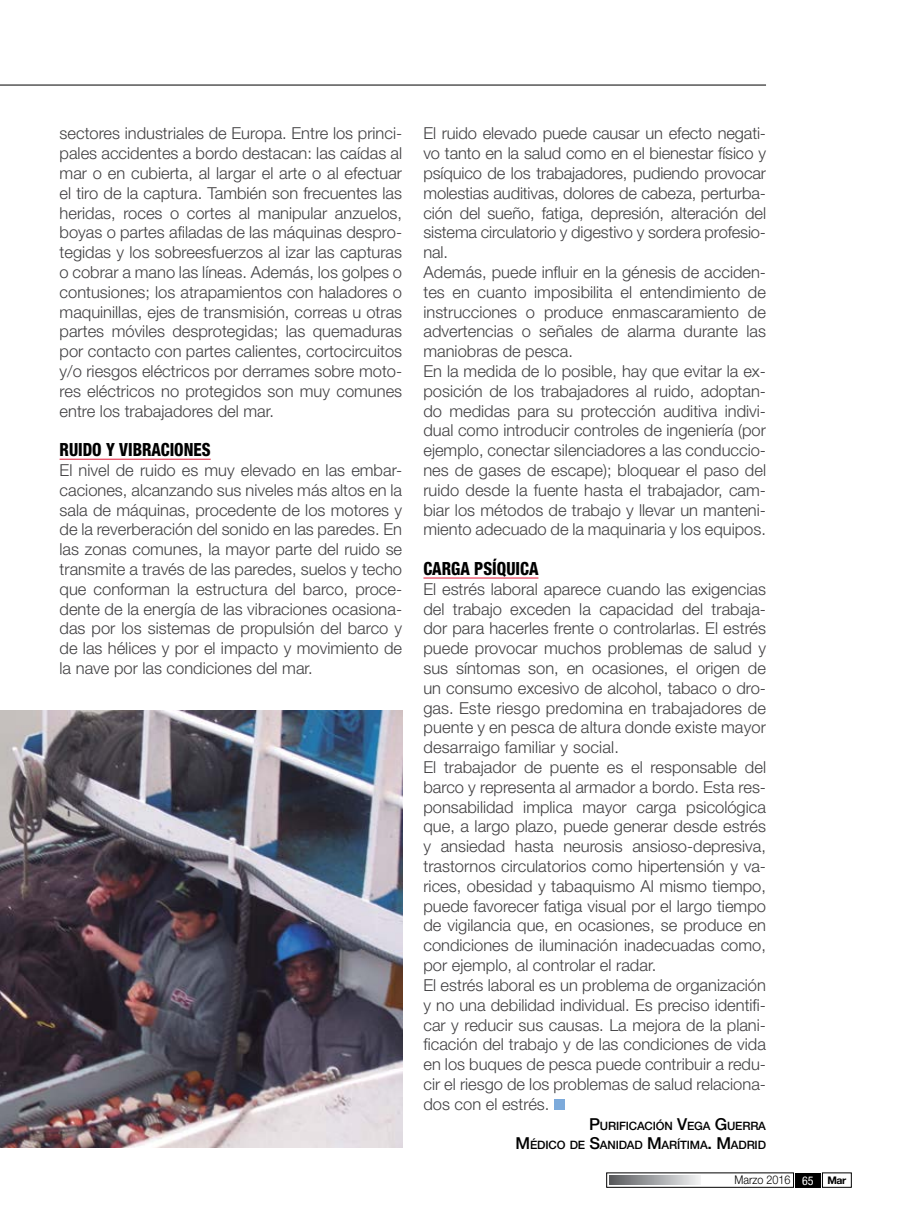
<style>
.page{position:relative;width:915px;height:1212px;background:#fff}
.page>*{position:absolute;margin:0;border:0;box-sizing:border-box;transform-origin:0 0}
.t1{font:800 condensed 18.15px "Helvetica Neue LT Std";color:#000;scale:.91 1}
.t2{font:300 16.5px/19.8px "Helvetica Neue LT Std";color:#414042;text-align:justify}
.t3{font:300 12px "Helvetica Neue LT Std";color:#000;scale:.9 1}
.t4{font:500 11.55px/19.8px "Helvetica Neue LT Std";letter-spacing:-.015em;color:#000;text-align:right}
.s1{font-size:16.5px}
.s2{font-weight:400;font-stretch:condensed;color:#fff}
.s3{font-weight:700;font-size:10.5px}
</style>
<div class="page">
<svg style="left:609px;top:1176px;width:90px;height:8px"></svg>
<div style="left:795px;top:1172px;width:25px;height:15px;background:#000"></div>
<hr style="left:0;top:85px;width:765px;height:1px;background:#000">
<hr style="left:60px;top:459px;width:151px;height:1px;background:#e31837">
<hr style="left:423px;top:578px;width:115px;height:1px;background:#e31837">
<div style="left:554px;top:1099px;width:10px;height:11px;background:#7caadb"></div>
<img style="left:0;top:710px;width:402px;height:437px">
<p class="t2" style="left:60px;top:123px;width:344px">sectores industriales de Europa. Entre los princi&shy;pales accidentes a bordo destacan: las caídas al mar o en cubierta, al largar el arte o al efectuar el tiro de la captura. También son frecuentes las heridas, roces o cortes al manipular anzuelos, boyas o partes afiladas de las máquinas despro&shy;tegidas y los sobreesfuerzos al izar las capturas o cobrar a mano las líneas. Además, los golpes o contusiones; los atrapamientos con haladores o maquinillas, ejes de transmisión, correas u otras partes móviles desprotegidas; las quemaduras por contacto con partes calientes, cortocircuitos y/o riesgos eléctricos por derrames sobre moto&shy;res eléctricos no protegidos son muy comunes entre los trabajadores del mar.</p>
<p class="t1" style="left:60px;top:438px;width:167px">RUIDO Y VIBRACIONES</p>
<p class="t2" style="left:60px;top:460px;width:344px">El nivel de ruido es muy elevado en las embar&shy;caciones, alcanzando sus niveles más altos en la sala de máquinas, procedente de los motores y de la reverberación del sonido en las paredes. En las zonas comunes, la mayor parte del ruido se transmite a través de las paredes, suelos y techo que conforman la estructura del barco, proce&shy;dente de la energía de las vibraciones ocasiona&shy;das por los sistemas de propulsión del barco y de las hélices y por el impacto y movimiento de la nave por las condiciones del mar.</p>
<p class="t2" style="left:423px;top:123px;width:344px;text-align:left">El ruido elevado puede causar un efecto negati&shy;vo tanto en la salud como en el bienestar físico y psíquico de los trabajadores, pudiendo provocar molestias auditivas, dolores de cabeza, perturba&shy;ción del sueño, fatiga, depresión, alteración del sistema circulatorio y digestivo y sordera profesio&shy;nal.<br>Además, puede influir en la génesis de acciden&shy;tes en cuanto imposibilita el entendimiento de instrucciones o produce enmascaramiento de advertencias o señales de alarma durante las maniobras de pesca.<br>En la medida de lo posible, hay que evitar la ex&shy;posición de los trabajadores al ruido, adoptan&shy;do medidas para su protección auditiva indivi&shy;dual como introducir controles de ingeniería (por ejemplo, conectar silenciadores a las conduccio&shy;nes de gases de escape); bloquear el paso del ruido desde la fuente hasta el trabajador, cam&shy;biar los métodos de trabajo y llevar un manteni&shy;miento adecuado de la maquinaria y los equipos.</p>
<p class="t1" style="left:423px;top:557px;width:128px">CARGA PSÍQUICA</p>
<p class="t2" style="left:423px;top:579px;width:344px;text-align:left">El estrés laboral aparece cuando las exigencias del trabajo exceden la capacidad del trabaja&shy;dor para hacerles frente o controlarlas. El estrés puede provocar muchos problemas de salud y sus síntomas son, en ocasiones, el origen de un consumo excesivo de alcohol, tabaco o dro&shy;gas. Este riesgo predomina en trabajadores de puente y en pesca de altura donde existe mayor desarraigo familiar y social.<br>El trabajador de puente es el responsable del barco y representa al armador a bordo. Esta res&shy;ponsabilidad implica mayor carga psicológica que, a largo plazo, puede generar desde estrés y ansiedad hasta neurosis ansioso-depresiva, trastornos circulatorios como hipertensión y va&shy;rices, obesidad y tabaquismo Al mismo tiempo, puede favorecer fatiga visual por el largo tiempo de vigilancia que, en ocasiones, se produce en condiciones de iluminación inadecuadas como, por ejemplo, al controlar el radar.<br>El estrés laboral es un problema de organización y no una debilidad individual. Es preciso identifi&shy;car y reducir sus causas. La mejora de la plani&shy;ficación del trabajo y de las condiciones de vida en los buques de pesca puede contribuir a redu&shy;cir el riesgo de los problemas de salud relaciona&shy;dos con el estrés.</p>
<p class="t4" style="left:515px;top:1115px;width:252px"><span class="s1">P</span>URIFICACIÓN <span class="s1">V</span>EGA <span class="s1">G</span>UERRA<br><span class="s1">M</span>ÉDICO DE <span class="s1">S</span>ANIDAD <span class="s1">M</span>ARÍTIMA<span class="s1">. M</span>ADRID</p>
<p class="t3" style="left:734px;top:1173px;width:126px">Marzo 2016 <span class="s2">65</span> <span class="s3">Mar</span></p>
</div>
